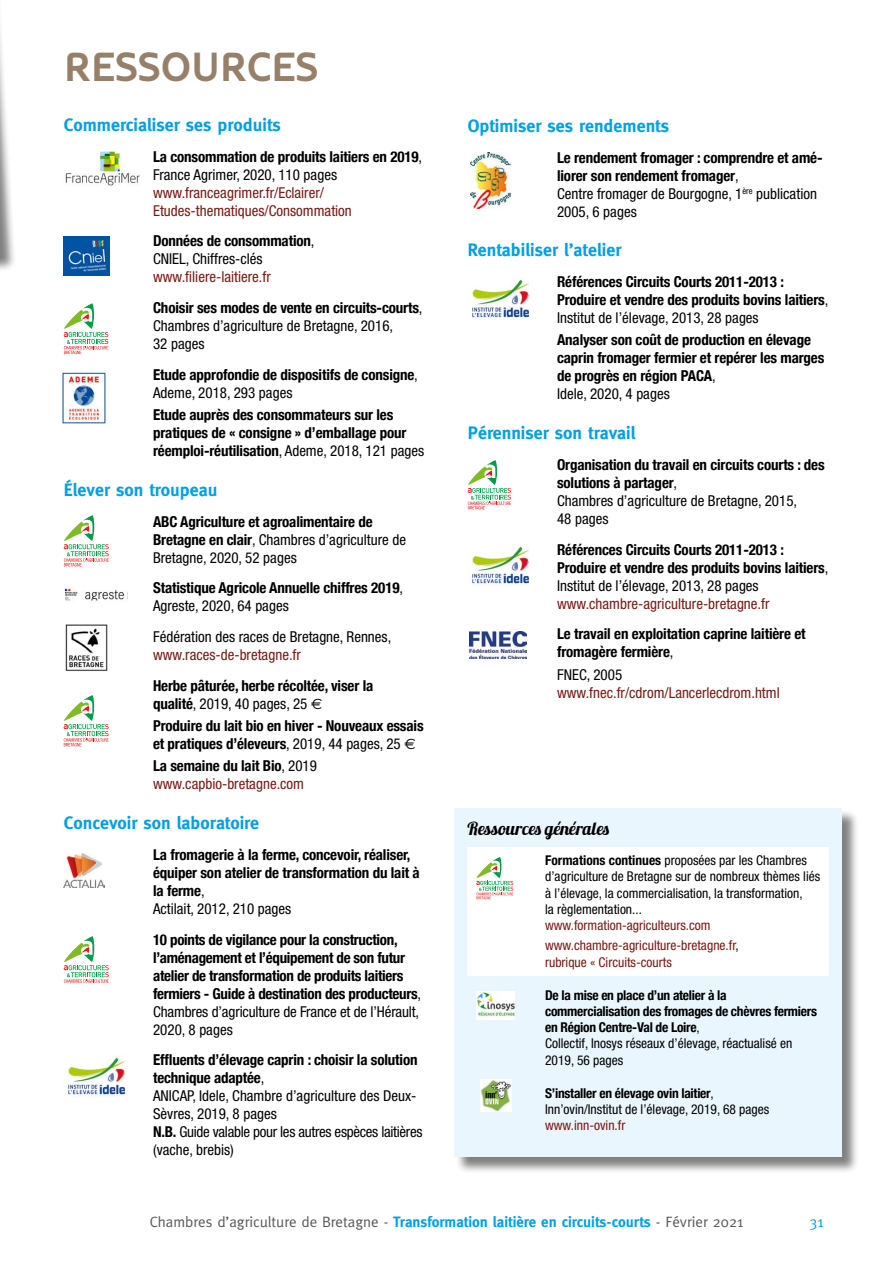
<style>
.page{position:relative;width:893px;height:1263px;background:#fff}
.page>*{position:absolute;margin:0;border:0;box-sizing:border-box;transform-origin:0 0}
.t1{font:700 40.5px "Oblik";color:#978069}
.t2{font:700 18px "Meta";color:#009fe3}
.t3{font:18px "Lobster 1.3";color:#000}
.t4{font:700 condensed 15px/18px "Helvetica Neue";letter-spacing:-.01em;color:#000}
.t5{font:condensed 15px/18px "Helvetica Neue";color:#000}
.t6{font:condensed 15px/18px "Helvetica Neue";color:#761a13}
.t7{font:15px "Meta";color:#575756}
.t8{font:15px "Meta";color:#009fe3}
.t9{font:condensed 13.5px/16.2px "Helvetica Neue";color:#000}
.t10{font:700 condensed 13.5px/16.2px "Helvetica Neue";letter-spacing:-.02em;color:#000}
.t11{font:condensed 13.5px/20.4px "Helvetica Neue";color:#761a13}
.s1{font-weight:400}
.s2{font-weight:400;color:#761a13}
.s3{font-family:"Euro Sans";font-weight:400;font-stretch:normal}
.s4{font-weight:700;color:#000}
.s5{color:#000}
.s6{font-weight:700}
.s7{font-weight:700;color:#009fe3}
</style>
<div class="page">
<img style="left:65px;top:151px;width:75px;height:35px">
<img style="left:64px;top:236px;width:46px;height:40px">
<svg style="left:64px;top:303px;width:44px;height:51px"></svg>
<img style="left:62px;top:372px;width:44px;height:51px">
<svg style="left:64px;top:515px;width:45px;height:51px"></svg>
<img style="left:65px;top:586px;width:62px;height:15px">
<img style="left:65px;top:624px;width:43px;height:47px">
<svg style="left:64px;top:695px;width:45px;height:51px"></svg>
<svg style="left:64px;top:936px;width:45px;height:47px"></svg>
<img style="left:68px;top:1056px;width:57px;height:41px">
<img style="left:470px;top:152px;width:40px;height:57px">
<img style="left:471px;top:278px;width:58px;height:42px">
<svg style="left:468px;top:460px;width:43px;height:49px"></svg>
<img style="left:472px;top:545px;width:57px;height:41px">
<div style="left:0;top:0;width:16px;height:294px;background:#000;opacity:.5"></div>
<div style="left:455px;top:809px;width:404px;height:365px;background:#000;opacity:.5"></div>
<div style="left:454px;top:808px;width:388px;height:349px;background:#eaf6fe"></div>
<img style="left:469px;top:631px;width:57px;height:28px">
<img style="left:64px;top:853px;width:40px;height:35px">
<img style="left:476px;top:992px;width:39px;height:27px">
<img style="left:480px;top:1079px;width:32px;height:32px">
<div style="left:468px;top:847px;width:361px;height:128px;background:#fff"></div>
<svg style="left:476px;top:857px;width:37px;height:42px"></svg>
<h1 class="t1" style="left:64px;top:44px;width:256px">RESSOURCES</h1>
<p class="t2" style="left:64px;top:114px;width:219px">Commercialiser ses produits</p>
<p class="t4" style="left:153px;top:146px;width:271px">La consommation de produits laitiers en 2019<span class="s1">,<br>France Agrimer, 2020, 110 pages</span></p>
<p class="t6" style="left:153px;top:183px;width:200px">www.franceagrimer.fr/Eclairer/<br>Etudes-thematiques/Consommation</p>
<p class="t4" style="left:153px;top:231px;width:163px">Données de consommation<span class="s1">,<br>CNIEL, Chiffres-clés</span></p>
<p class="t4" style="left:153px;top:261px;width:271px;line-height:30.8px"><span class="s2">www.filiere-laitiere.fr<br></span>Choisir ses modes de vente en circuits-courts<span class="s1">,</span></p>
<p class="t5" style="left:153px;top:317px;width:242px">Chambres d’agriculture de Bretagne, 2016,<br>32 pages</p>
<p class="t4" style="left:153px;top:365px;width:266px">Etude approfondie de dispositifs de consigne<span class="s1">,<br>Ademe, 2018, 293 pages</span></p>
<p class="t4" style="left:153px;top:405px;width:273px">Etude auprès des consommateurs sur les pratiques de « consigne » d’emballage pour réemploi-réutilisation<span class="s1">, Ademe, 2018, 121 pages</span></p>
<p class="t2" style="left:64px;top:479px;width:155px">Élever son troupeau</p>
<p class="t4" style="left:153px;top:511px;width:254px">ABC Agriculture et agroalimentaire de<br>Bretagne en clair<span class="s1">, Chambres d’agriculture de<br>Bretagne, 2020, 52 pages</span></p>
<p class="t4" style="left:153px;top:578px;width:251px">Statistique Agricole Annuelle chiffres 2019<span class="s1">,<br>Agreste, 2020, 64 pages</span></p>
<p class="t5" style="left:153px;top:628px;width:240px">Fédération des races de Bretagne, Rennes,</p>
<p class="t6" style="left:153px;top:646px;width:149px">www.races-de-bretagne.fr</p>
<p class="t4" style="left:153px;top:675px;width:222px">Herbe pâturée, herbe récoltée, viser la qualité<span class="s1">, 2019, 40 pages, 25</span> <span class="s3">E</span></p>
<p class="t4" style="left:153px;top:716px;width:272px">Produire du lait bio en hiver - Nouveaux essais et pratiques d’éleveurs<span class="s1">, 2019, 44 pages, 25</span> <span class="s3">E</span></p>
<p class="t6" style="left:153px;top:757px;width:165px"><span class="s4">La semaine du lait Bio</span><span class="s5">, 2019 </span>www.capbio-bretagne.com</p>
<p class="t2" style="left:64px;top:812px;width:197px">Concevoir son laboratoire</p>
<p class="t4" style="left:153px;top:844px;width:268px">La fromagerie à la ferme, concevoir, réaliser, équiper son atelier de transformation du lait à la ferme<span class="s1">,<br>Actilait, 2012, 210 pages</span></p>
<p class="t4" style="left:153px;top:929px;width:269px">10 points de vigilance pour la construction, l’aménagement et l’équipement de son futur atelier de transformation de produits laitiers fermiers - Guide à destination des producteurs<span class="s1">, Chambres d’agriculture de France et de l’Hérault, 2020, 8 pages</span></p>
<p class="t5" style="left:153px;top:1051px;width:271px"><span class="s6">Effluents d’élevage caprin : choisir la solution technique adaptée</span>,<br>ANICAP, Idele, Chambre d’agriculture des Deux-Sèvres, 2019, 8 pages<br><span class="s6">N.B.</span> Guide valable pour les autres espèces laitières (vache, brebis)</p>
<p class="t2" style="left:468px;top:115px;width:203px">Optimiser ses rendements</p>
<p class="t4" style="left:557px;top:147px;width:267px">Le rendement fromager : comprendre et amé&shy;liorer son rendement fromager<span class="s1">,<br>Centre fromager de Bourgogne, 1</span><sup>ère</sup> <span class="s1">publication 2005, 6 pages</span></p>
<p class="t2" style="left:468px;top:240px;width:155px">Rentabiliser l’atelier</p>
<p class="t4" style="left:557px;top:272px;width:273px">Références Circuits Courts 2011-2013 :<br>Produire et vendre des produits bovins laitiers<span class="s1">,<br>Institut de l’élevage, 2013, 28 pages</span></p>
<p class="t4" style="left:557px;top:330px;width:269px">Analyser son coût de production en élevage caprin fromager fermier et repérer les marges de progrès en région PACA<span class="s1">,<br>Idele, 2020, 4 pages</span></p>
<p class="t2" style="left:468px;top:422px;width:169px">Pérenniser son travail</p>
<p class="t4" style="left:557px;top:454px;width:269px">Organisation du travail en circuits courts : des solutions à partager<span class="s1">,<br>Chambres d’agriculture de Bretagne, 2015,<br>48 pages</span></p>
<p class="t4" style="left:557px;top:539px;width:273px">Références Circuits Courts 2011-2013 :<br>Produire et vendre des produits bovins laitiers<span class="s1">,<br>Institut de l’élevage, 2013, 28 pages</span></p>
<p class="t6" style="left:557px;top:594px;width:214px">www.chambre-agriculture-bretagne.fr</p>
<p class="t4" style="left:557px;top:624px;width:250px">Le travail en exploitation caprine laitière et fromagère fermière<span class="s1">,</span></p>
<p class="t5" style="left:557px;top:665px;width:67px">FNEC, 2005</p>
<p class="t6" style="left:557px;top:683px;width:224px">www.fnec.fr/cdrom/Lancerlecdrom.html</p>
<p class="t3" style="left:468px;top:817px;width:144px">Ressources générales</p>
<p class="t9" style="left:545px;top:852px;width:277px"><span class="s6">Formations continues</span> proposées par les Chambres d’agriculture de Bretagne sur de nombreux thèmes liés à l’élevage, la commercialisation, la transformation,<br>la règlementation...</p>
<p class="t11" style="left:545px;top:915px;width:195px">www.formation-agriculteurs.com www.chambre-agriculture-bretagne.fr<span class="s5">,</span></p>
<p class="t11" style="left:545px;top:951px;width:128px">rubrique « Circuits-courts</p>
<p class="t10" style="left:545px;top:986px;width:273px">De la mise en place d’un atelier à la commercialisation des fromages de chèvres fermiers en Région Centre-Val de Loire<span class="s1">,<br>Collectif, Inosys réseaux d’élevage, réactualisé en 2019, 56 pages</span></p>
<p class="t9" style="left:545px;top:1085px;width:226px"><span class="s6">S’installer en élevage ovin laitier</span>,<br>Inn’ovin/Institut de l’élevage, 2019, 68 pages</p>
<p class="t11" style="left:545px;top:1115px;width:82px">www.inn-ovin.fr</p>
<p class="t7" style="left:150px;top:1213px;width:595px">Chambres d’agriculture de Bretagne - <span class="s7">Transformation laitière en circuits-courts</span> - Février 2021</p>
<p class="t8" style="left:809px;top:1213px;width:16px">31</p>
</div>
